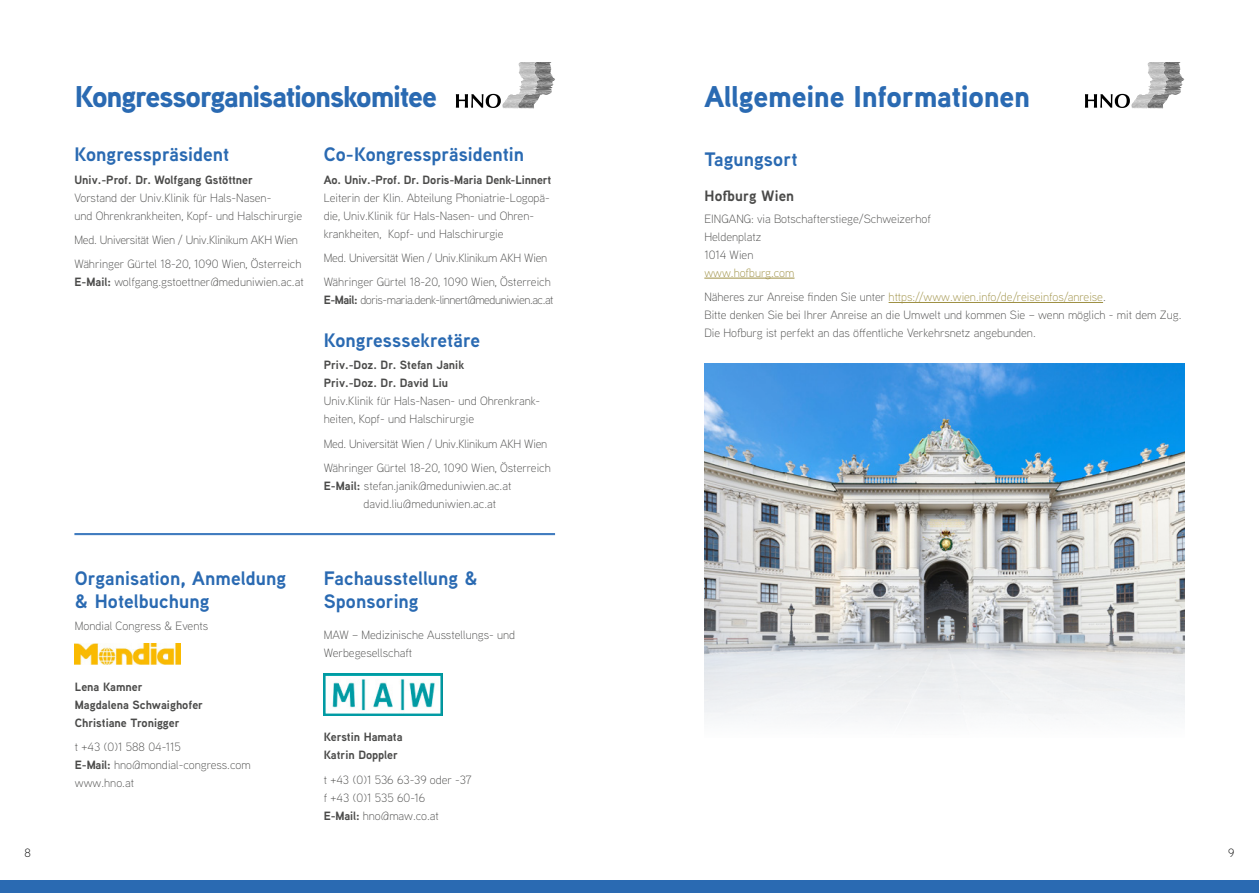
<style>
.page{position:relative;width:1259px;height:893px;background:#fff}
.page>*{position:absolute;margin:0;border:0;box-sizing:border-box;transform-origin:0 0}
.t1{font:900 30px "Aaux Next";letter-spacing:-.03em;color:#2a6ab2}
.t2{font:900 30px "Aaux Next";letter-spacing:-.01em;color:#2a6ab2}
.t3{font:700 19.5px/23.4px "Aaux Next";color:#2a6ab2}
.t4{font:700 15px "Aaux Next";letter-spacing:.01em;color:#4a4a49}
.t5{font:300 12px/18px "Aaux Next";color:#4a4a49}
.t6{font:300 12px/24.5px "Aaux Next";letter-spacing:-.02em;color:#4a4a49}
.t7{font:700 12px/18px "Aaux Next";color:#4a4a49}
.t8{font:300 12px/24.5px "Aaux Next";color:#9d8f42}
.t9{font:300 12px "Aaux Next";letter-spacing:-.035em;color:#4a4a49}
.t10{font:300 12px "Aaux Next";color:#000}
.s1{color:#4a4a49}
.s2{font-weight:700}
</style>
<div class="page">
<svg style="left:1085px;top:62px;width:99px;height:46px"></svg>
<svg style="left:456px;top:62px;width:99px;height:46px"></svg>
<div style="left:0;top:880px;width:1259px;height:13px;background:#2a6ab2"></div>
<img style="left:75px;top:644px;width:106px;height:20px">
<img style="left:324px;top:674px;width:118px;height:41px">
<hr style="left:74px;top:533px;width:481px;height:1px;background:#2a6cb8">
<hr style="left:74px;top:534px;width:481px;height:1px;background:#2a6cb8">
<hr style="left:704px;top:278px;width:90px;height:1px;background:#9d8f42">
<hr style="left:888px;top:302px;width:215px;height:1px;background:#9d8f42">
<img style="left:704px;top:364px;width:480px;height:358px">
<h1 class="t1" style="left:75px;top:75px;width:363px">Kongressorganisationskomitee</h1>
<h1 class="t2" style="left:704px;top:75px;width:327px">Allgemeine Informationen</h1>
<h2 class="t3" style="left:704px;top:147px;width:95px">Tagungsort</h2>
<p class="t4" style="left:704px;top:185px;width:91px">Hofburg Wien</p>
<p class="t5" style="left:704px;top:209px;width:228px">EINGANG: via Botschafterstiege/Schweizerhof<br>Heldenplatz<br>1014 Wien</p>
<p class="t8" style="left:704px;top:260px;width:403px">www.hofburg.com<br><span class="s1">Näheres zur Anreise finden Sie unter</span> https://www.wien.info/de/reiseinfos/anreise<span class="s1">.</span></p>
<p class="t5" style="left:704px;top:306px;width:478px">Bitte denken Sie bei Ihrer Anreise an die Umwelt und kommen Sie – wenn möglich - mit dem Zug.<br>Die Hofburg ist perfekt an das öffentliche Verkehrsnetz angebunden.</p>
<h2 class="t3" style="left:74px;top:143px;width:156px">Kongresspräsident</h2>
<p class="t7" style="left:74px;top:170px;width:180px">Univ.-Prof. Dr. Wolfgang Gstöttner</p>
<p class="t5" style="left:74px;top:188px;width:229px">Vorstand der Univ.Klinik für Hals-Nasen-<br>und Ohrenkrankheiten, Kopf- und Halschirurgie</p>
<p class="t6" style="left:74px;top:227px;width:229px">Med. Universität Wien / Univ.Klinikum AKH Wien<br>Währinger Gürtel 18-20, 1090 Wien, Österreich</p>
<p class="t5" style="left:74px;top:273px;width:231px"><span class="s2">E-Mail:</span> wolfgang.gstoettner@meduniwien.ac.at</p>
<h2 class="t3" style="left:324px;top:143px;width:202px">Co-Kongresspräsidentin</h2>
<p class="t7" style="left:324px;top:170px;width:229px">Ao. Univ.-Prof. Dr. Doris-Maria Denk-Linnert</p>
<p class="t5" style="left:324px;top:188px;width:228px">Leiterin der Klin. Abteilung Phoniatrie-Logopä&shy;die, Univ.Klinik für Hals-Nasen- und Ohren&shy;krankheiten, Kopf- und Halschirurgie</p>
<p class="t6" style="left:324px;top:245px;width:229px">Med. Universität Wien / Univ.Klinikum AKH Wien<br>Währinger Gürtel 18-20, 1090 Wien, Österreich</p>
<p class="t9" style="left:324px;top:292px;width:231px"><span class="s2">E-Mail:</span> doris-maria.denk-linnert@meduniwien.ac.at</p>
<h2 class="t3" style="left:324px;top:328px;width:158px">Kongresssekretäre</h2>
<p class="t7" style="left:324px;top:356px;width:142px">Priv.-Doz. Dr. Stefan Janik<br>Priv.-Doz. Dr. David Liu</p>
<p class="t5" style="left:324px;top:392px;width:218px">Univ.Klinik für Hals-Nasen- und Ohrenkrank&shy;heiten, Kopf- und Halschirurgie</p>
<p class="t6" style="left:324px;top:431px;width:229px">Med. Universität Wien / Univ.Klinikum AKH Wien<br>Währinger Gürtel 18-20, 1090 Wien, Österreich</p>
<p class="t5" style="left:363px;top:476px;width:149px;text-indent:-40px"><span class="s2">E-Mail:</span> stefan.janik@meduniwien.ac.at david.liu@meduniwien.ac.at</p>
<h2 class="t3" style="left:75px;top:566px;width:213px">Organisation, Anmeldung &amp; Hotelbuchung</h2>
<p class="t5" style="left:75px;top:616px;width:135px">Mondial Congress &amp; Events</p>
<p class="t7" style="left:75px;top:677px;width:130px">Lena Kamner<br>Magdalena Schwaighofer<br>Christiane Tronigger</p>
<p class="t5" style="left:75px;top:737px;width:177px">t +43 (0)1 588 04-115<br><span class="s2">E-Mail:</span> hno@mondial-congress.com www.hno.at</p>
<h2 class="t3" style="left:324px;top:566px;width:156px">Fachausstellung &amp;<br>Sponsoring</h2>
<p class="t5" style="left:324px;top:625px;width:193px">MAW – Medizinische Ausstellungs- und<br>Werbegesellschaft</p>
<p class="t7" style="left:324px;top:728px;width:80px">Kerstin Hamata<br>Katrin Doppler</p>
<p class="t5" style="left:324px;top:770px;width:150px">t +43 (0)1 536 63-39 oder -37 f +43 (0)1 535 60-16<br><span class="s2">E-Mail:</span> hno@maw.co.at</p>
<p class="t10" style="left:24px;top:844px;width:8px">8</p>
<p class="t10" style="left:1228px;top:844px;width:8px">9</p>
</div>
